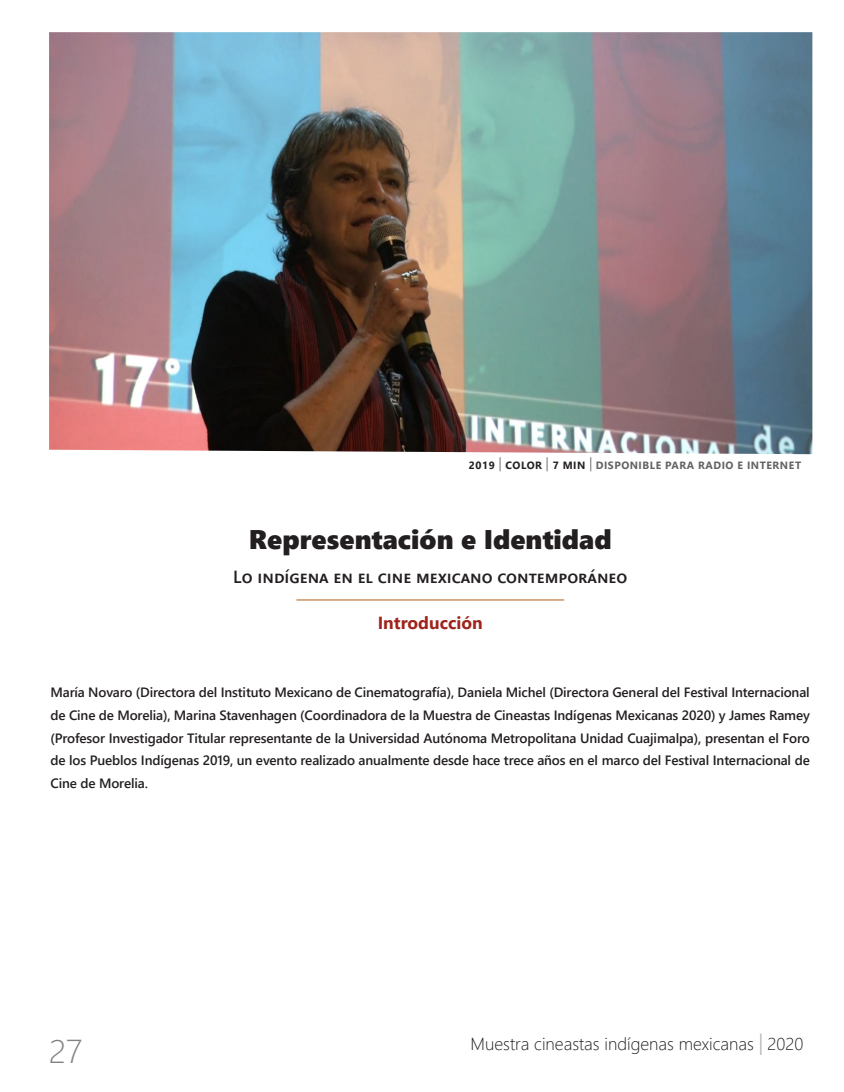
<style>
.page{position:relative;width:844px;height:1092px;background:#fff}
.page>*{position:absolute;margin:0;border:0;box-sizing:border-box;transform-origin:0 0}
.t1{font:300 33.07px "Segoe UI";color:#808285}
.Título-Esp__FICHA{font:26.95px "Segoe UI Black";color:#231f20}
.Título-Esp__FICHA-2{font:600 17.5px "Segoe UI";letter-spacing:.02em;color:#231f20}
.Título-Esp__FICHA-3{font:700 17.5px "Segoe UI";color:#9e241c}
.t2{font:300 17.32px "Segoe UI";color:#231f20}
.Sinop-Esp__FICHA{font:600 13.47px/22.8px "Segoe UI";letter-spacing:-.01em;color:#231f20;text-align:justify}
.Línea-Data_FICHA{font:700 10.5px "Segoe UI";letter-spacing:.05em;color:#626262}
.s1{color:#231f20}
.s2{font-size:21.35px;color:#b2b3b7}
</style>
<div class="page">
<img style="left:49px;top:32px;width:763px;height:422px">
<hr style="left:296px;top:599px;width:268px;height:1px;background:#b96013">
<p class="Línea-Data_FICHA" style="left:469px;top:456px;width:333px"><span class="s1">2019</span> <sup>|</sup> <span class="s1">COLOR</span> <sup>|</sup> <span class="s1">7 MIN</span> <sup>|</sup> DISPONIBLE PARA RADIO E INTERNET</p>
<p class="Título-Esp__FICHA" style="left:249px;top:520px;width:364px">Representación e Identidad</p>
<p class="Título-Esp__FICHA-2" style="left:233px;top:560px;width:395px">Lo indígena en el cine mexicano contemporáneo</p>
<p class="Título-Esp__FICHA-3" style="left:377px;top:606px;width:107px">Introducción</p>
<p class="Sinop-Esp__FICHA" style="left:50px;top:679px;width:760px">María Novaro (Directora del Instituto Mexicano de Cinematografía), Daniela Michel (Directora General del Festival Internacional de Cine de Morelia), Marina Stavenhagen (Coordinadora de la Muestra de Cineastas Indígenas Mexicanas 2020) y James Ramey (Profesor Investigador Titular representante de la Universidad Autónoma Metropolitana Unidad Cuajimalpa), presentan el Foro de los Pueblos Indígenas 2019, un evento realizado anualmente desde hace trece años en el marco del Festival Internacional de Cine de Morelia.</p>
<p class="t1" style="left:49px;top:1020px;width:35px">27</p>
<p class="t2" style="left:470px;top:1027px;width:334px">Muestra cineastas indígenas mexicanas <span class="s2">|</span> 2020</p>
</div>
